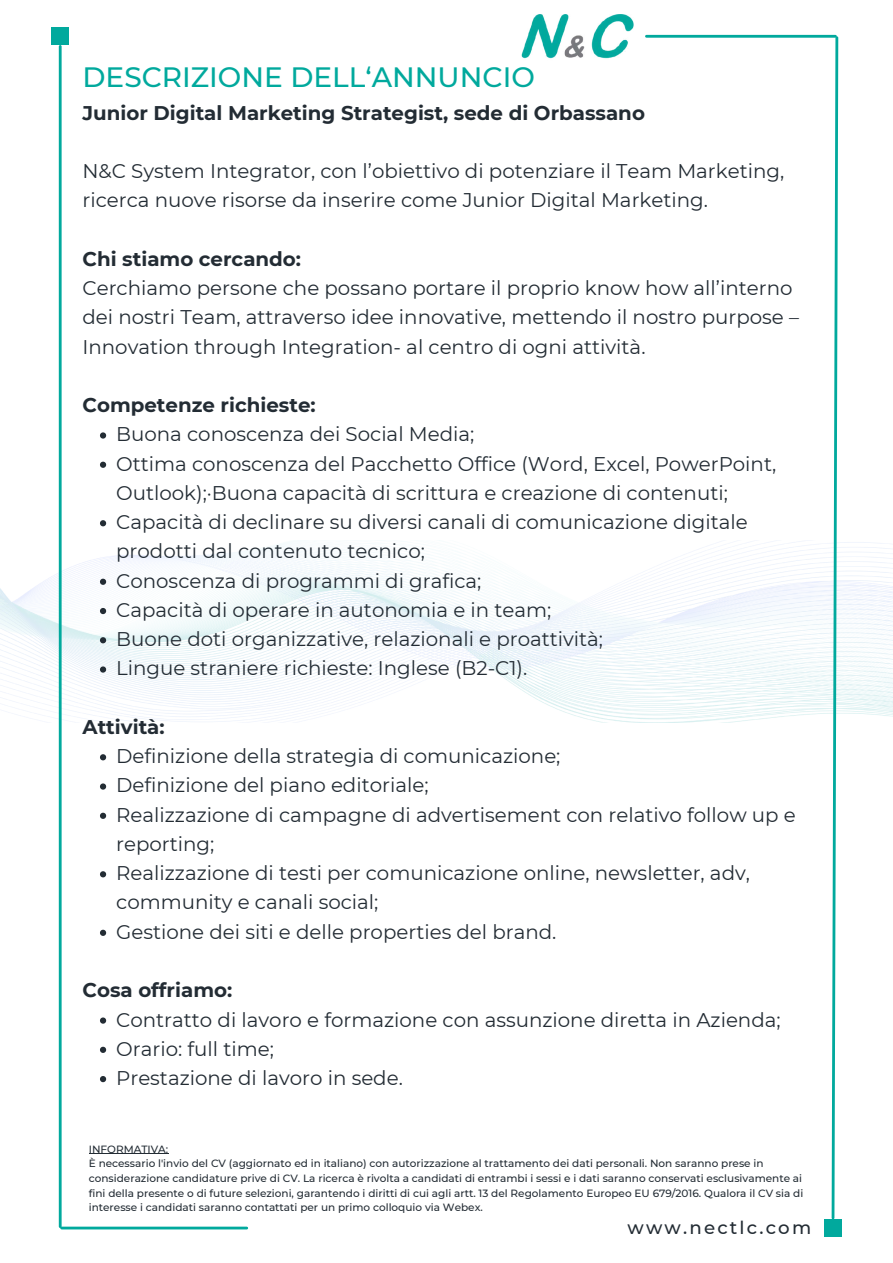
<style>
.page{position:relative;width:893px;height:1263px;background:#fff}
.page>*{position:absolute;margin:0;border:0;box-sizing:border-box;transform-origin:0 0}
.t1{font:500 27.97px "Montserrat";color:#01a99d}
.t2{font:19.8px/29.2px "Montserrat";color:#232c34}
.t3{font:700 19.8px "Montserrat";color:#232c34}
.t4{font:500 18.15px "Montserrat";letter-spacing:.12em;color:#232c34}
.t5{font:500 10.5px/14.6px "Montserrat";color:#232c34}
</style>
<div class="page">
<img style="left:0;top:540px;width:893px;height:183px">
<hr style="left:646px;top:35px;width:189px;height:3px;background:#01a99d">
<svg style="left:830px;top:35px;width:9px;height:1184px"></svg>
<div style="left:824px;top:1219px;width:17px;height:18px;background:#01a99d"></div>
<hr style="left:62px;top:1226px;width:185px;height:3px;background:#01a99d">
<hr style="left:59px;top:46px;width:3px;height:1180px;background:#01a99d">
<div style="left:52px;top:28px;width:17px;height:17px;background:#01a99d"></div>
<img style="left:521px;top:15px;width:113px;height:44px">
<hr style="left:89px;top:1153px;width:79px;height:1px;background:#232c34">
<svg style="left:100px;top:432px;width:6px;height:7px"></svg>
<svg style="left:100px;top:462px;width:6px;height:6px"></svg>
<svg style="left:100px;top:520px;width:6px;height:6px"></svg>
<svg style="left:100px;top:579px;width:6px;height:6px"></svg>
<svg style="left:100px;top:608px;width:6px;height:6px"></svg>
<svg style="left:100px;top:637px;width:6px;height:6px"></svg>
<svg style="left:100px;top:666px;width:6px;height:7px"></svg>
<svg style="left:100px;top:754px;width:6px;height:6px"></svg>
<svg style="left:100px;top:783px;width:6px;height:7px"></svg>
<svg style="left:100px;top:813px;width:6px;height:6px"></svg>
<svg style="left:100px;top:871px;width:6px;height:6px"></svg>
<svg style="left:100px;top:930px;width:6px;height:6px"></svg>
<svg style="left:100px;top:1017px;width:6px;height:7px"></svg>
<svg style="left:100px;top:1047px;width:6px;height:6px"></svg>
<svg style="left:100px;top:1076px;width:6px;height:6px"></svg>
<h1 class="t1" style="left:82px;top:60px;width:454px">DESCRIZIONE DELL‘ANNUNCIO</h1>
<p class="t3" style="left:82px;top:100px;width:564px">Junior Digital Marketing Strategist, sede di Orbassano</p>
<p class="t2" style="left:82px;top:156px;width:703px">N&amp;C System Integrator, con l’obiettivo di potenziare il Team Marketing, ricerca nuove risorse da inserire come Junior Digital Marketing.</p>
<p class="t3" style="left:82px;top:247px;width:220px">Chi stiamo cercando:</p>
<p class="t2" style="left:82px;top:273px;width:718px">Cerchiamo persone che possano portare il proprio know how all’interno dei nostri Team, attraverso idee innovative, mettendo il nostro purpose –<br>Innovation through Integration- al centro di ogni attività.</p>
<p class="t3" style="left:82px;top:393px;width:235px">Competenze richieste:</p>
<p class="t2" style="left:116px;top:420px;width:661px">Buona conoscenza dei Social Media;<br>Ottima conoscenza del Pacchetto Office (Word, Excel, PowerPoint, Outlook);·Buona capacità di scrittura e creazione di contenuti; Capacità di declinare su diversi canali di comunicazione digitale prodotti dal contenuto tecnico;<br>Conoscenza di programmi di grafica;<br>Capacità di operare in autonomia e in team;<br>Buone doti organizzative, relazionali e proattività;<br>Lingue straniere richieste: Inglese (B2-C1).</p>
<p class="t3" style="left:82px;top:715px;width:84px">Attività:</p>
<p class="t2" style="left:116px;top:741px;width:681px">Definizione della strategia di comunicazione;<br>Definizione del piano editoriale;<br>Realizzazione di campagne di advertisement con relativo follow up e reporting;<br>Realizzazione di testi per comunicazione online, newsletter, adv, community e canali social;<br>Gestione dei siti e delle properties del brand.</p>
<p class="t3" style="left:82px;top:978px;width:151px">Cosa offriamo:</p>
<p class="t2" style="left:116px;top:1005px;width:666px">Contratto di lavoro e formazione con assunzione diretta in Azienda;<br>Orario: full time;<br>Prestazione di lavoro in sede.</p>
<p class="t5" style="left:89px;top:1141px;width:716px">INFORMATIVA:<br>È necessario l'invio del CV (aggiornato ed in italiano) con autorizzazione al trattamento dei dati personali. Non saranno prese in considerazione candidature prive di CV. La ricerca è rivolta a candidati di entrambi i sessi e i dati saranno conservati esclusivamente ai fini della presente o di future selezioni, garantendo i diritti di cui agli artt. 13 del Regolamento Europeo EU 679/2016. Qualora il CV sia di interesse i candidati saranno contattati per un primo colloquio via Webex.</p>
<p class="t4" style="left:627px;top:1216px;width:185px">www.nectlc.com</p>
</div>
